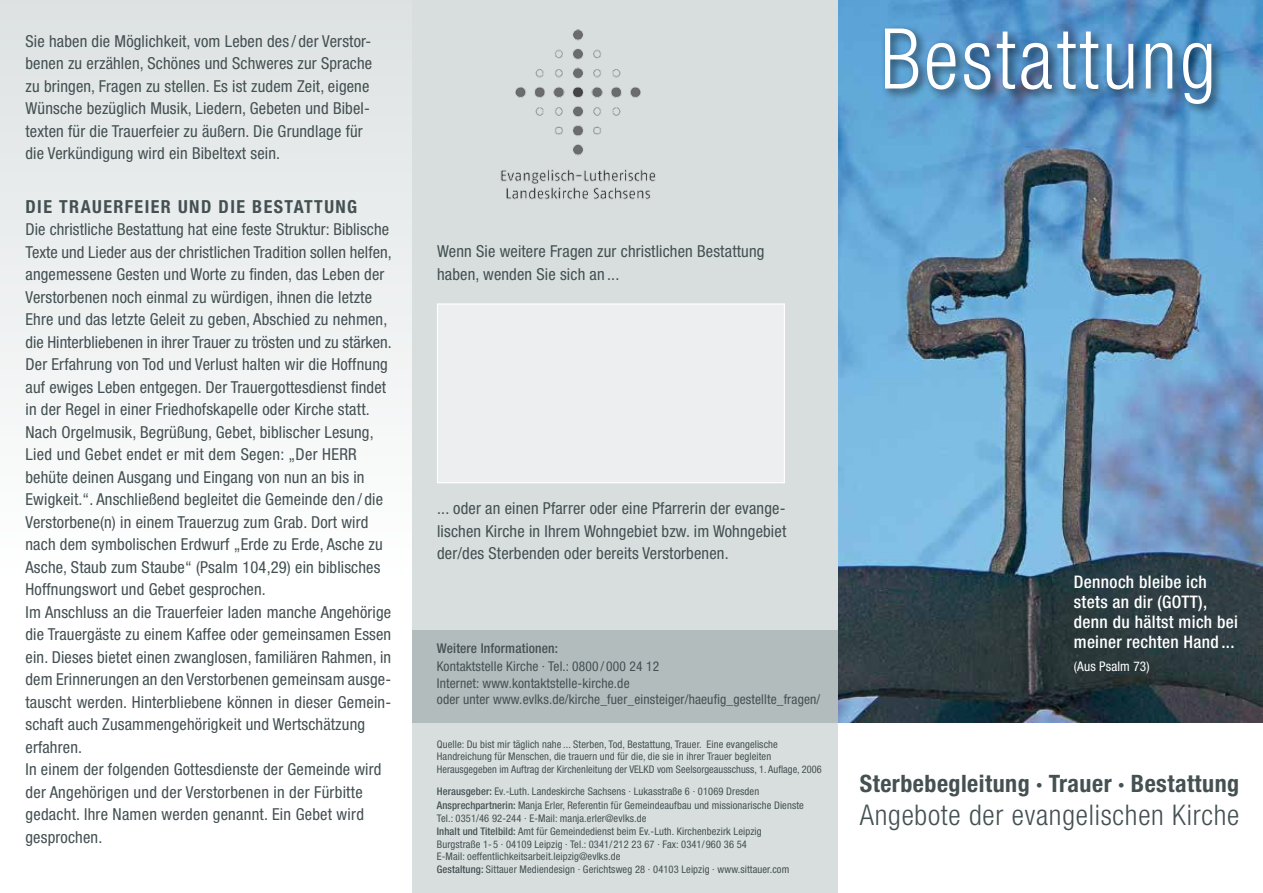
<style>
.page{position:relative;width:1263px;height:893px;background:#fff}
.page>*{position:absolute;margin:0;border:0;box-sizing:border-box;transform-origin:0 0}
.t1{font:300 condensed 84px "Helvetica Neue";letter-spacing:.04em;color:#fff;scale:.96 1}
.t2{font:300 condensed 28.5px "Helvetica Neue";letter-spacing:.025em;color:#445052}
.t3{font:700 condensed 24px "Helvetica Neue";letter-spacing:.02em;color:#445052}
.t4{font:700 condensed 18px "Helvetica Neue";letter-spacing:.08em;color:#445052}
.t5{font:500 condensed 17.4px/20.1px "Helvetica Neue";letter-spacing:.02em;color:#fff}
.t6{font:condensed 16.5px/22.5px "Helvetica Neue";letter-spacing:.01em;color:#445052}
.t7{font:condensed 13.5px/16.5px "Helvetica Neue";letter-spacing:.01em;color:#445052}
.t8{font:500 condensed 13.5px "Helvetica Neue";letter-spacing:.01em;color:#445052}
.t9{font:condensed 13.35px "Helvetica Neue";letter-spacing:.01em;color:#fff}
.t10{font:condensed 10.5px/13px "Helvetica Neue";letter-spacing:.01em;color:#445052}
.s1{font-weight:500}
</style>
<div class="page">
<img style="left:838px;top:0;width:425px;height:723px">
<div style="left:0;top:0;width:412px;height:583px;background:linear-gradient(to bottom,#dde2e2,#fff)"></div>
<div style="left:412px;top:0;width:426px;height:893px;background:#d8dede"></div>
<div style="left:881px;top:24px;width:343px;height:92px;background:#000;opacity:.6"></div>
<div style="left:412px;top:630px;width:426px;height:93px;background:#b3bcbd"></div>
<img style="left:500px;top:29px;width:156px;height:171px">
<div style="left:437px;top:303px;width:348px;height:180px;background:#eceeef;border:1px solid #fff"></div>
<p class="t6" style="left:26px;top:30px;width:348px">Sie haben die Möglichkeit, vom Leben des / der Verstor&shy;benen zu erzählen, Schönes und Schweres zur Sprache zu bringen, Fragen zu stellen. Es ist zudem Zeit, eigene Wünsche bezüglich Musik, Liedern, Gebeten und Bibel&shy;texten für die Trauerfeier zu äußern. Die Grundlage für die Verkündigung wird ein Bibeltext sein.</p>
<p class="t4" style="left:26px;top:195px;width:333px">DIE TRAUERFEIER UND DIE BESTATTUNG</p>
<p class="t6" style="left:26px;top:218px;width:368px">Die christliche Bestattung hat eine feste Struktur: Biblische Texte und Lieder aus der christlichen Tradition sollen helfen, angemessene Gesten und Worte zu finden, das Leben der Verstorbenen noch einmal zu würdigen, ihnen die letzte Ehre und das letzte Geleit zu geben, Abschied zu nehmen, die Hinterbliebenen in ihrer Trauer zu trösten und zu stärken.<br>Der Erfahrung von Tod und Verlust halten wir die Hoffnung auf ewiges Leben entgegen. Der Trauergottesdienst findet in der Regel in einer Friedhofskapelle oder Kirche statt.<br>Nach Orgelmusik, Begrüßung, Gebet, biblischer Lesung, Lied und Gebet endet er mit dem Segen: „Der HERR behüte deinen Ausgang und Eingang von nun an bis in Ewigkeit.“. Anschließend begleitet die Gemeinde den / die Verstorbene(n) in einem Trauerzug zum Grab. Dort wird nach dem symbolischen Erdwurf „Erde zu Erde, Asche zu Asche, Staub zum Staube“ (Psalm 104,29) ein biblisches Hoffnungswort und Gebet gesprochen.<br>Im Anschluss an die Trauerfeier laden manche Angehörige die Trauergäste zu einem Kaffee oder gemeinsamen Essen ein. Dieses bietet einen zwanglosen, familiären Rahmen, in dem Erinnerungen an den Verstorbenen gemeinsam ausge&shy;tauscht werden. Hinterbliebene können in dieser Gemein&shy;schaft auch Zusammengehörigkeit und Wertschätzung erfahren.<br>In einem der folgenden Gottesdienste der Gemeinde wird der Angehörigen und der Verstorbenen in der Fürbitte gedacht. Ihre Namen werden genannt. Ein Gebet wird gesprochen.</p>
<p class="t6" style="left:437px;top:240px;width:329px">Wenn Sie weitere Fragen zur christlichen Bestattung haben, wenden Sie sich an ...</p>
<h1 class="t1" style="left:880px;top:11px;width:351px">Bestattung</h1>
<p class="t6" style="left:437px;top:497px;width:351px;text-align:justify">... oder an einen Pfarrer oder eine Pfarrerin der evange&shy;lischen Kirche in Ihrem Wohngebiet bzw. im Wohngebiet der/des Sterbenden oder bereits Verstorbenen.</p>
<p class="t8" style="left:437px;top:640px;width:123px">Weitere Informationen:</p>
<p class="t7" style="left:437px;top:658px;width:385px">Kontaktstelle Kirche · Tel.: 0800 / 000 24 12<br>Internet: www.kontaktstelle-kirche.de<br>oder unter www.evlks.de/kirche_fuer_einsteiger/haeufig_gestellte_fragen/</p>
<p class="t10" style="left:437px;top:737px;width:386px">Quelle: Du bist mir täglich nahe ... Sterben, Tod, Bestattung, Trauer. Eine evangelische<br>Handreichung für Menschen, die trauern und für die, die sie in ihrer Trauer begleiten<br>Herausgegeben im Auftrag der Kirchenleitung der VELKD vom Seelsorgeausschuss, 1. Auflage, 2006</p>
<p class="t10" style="left:437px;top:785px;width:368px"><span class="s1">Herausgeber:</span> Ev.-Luth. Landeskirche Sachsens · Lukasstraße 6 · 01069 Dresden <span class="s1">Ansprechpartnerin:</span> Manja Erler, Referentin für Gemeindeaufbau und missionarische Dienste Tel.: 0351/46 92-244 · E-Mail: manja.erler@evlks.de<br><span class="s1">Inhalt und Titelbild:</span> Amt für Gemeindedienst beim Ev.-Luth. Kirchenbezirk Leipzig Burgstraße 1-5 · 04109 Leipzig · Tel.: 0341/212 23 67 · Fax: 0341/960 36 54<br>E-Mail: oeffentlichkeitsarbeit.leipzig@evlks.de<br><span class="s1">Gestaltung:</span> Sittauer Mediendesign · Gerichtsweg 28 · 04103 Leipzig · www.sittauer.com</p>
<p class="t5" style="left:1074px;top:571px;width:166px">Dennoch bleibe ich stets an dir (GOTT), denn du hältst mich bei meiner rechten Hand ...</p>
<p class="t9" style="left:1074px;top:659px;width:77px">(Aus Psalm 73)</p>
<h3 class="t3" style="left:860px;top:769px;width:381px">Sterbebegleitung · Trauer · Bestattung</h3>
<h2 class="t2" style="left:860px;top:799px;width:381px">Angebote der evangelischen Kirche</h2>
</div>
